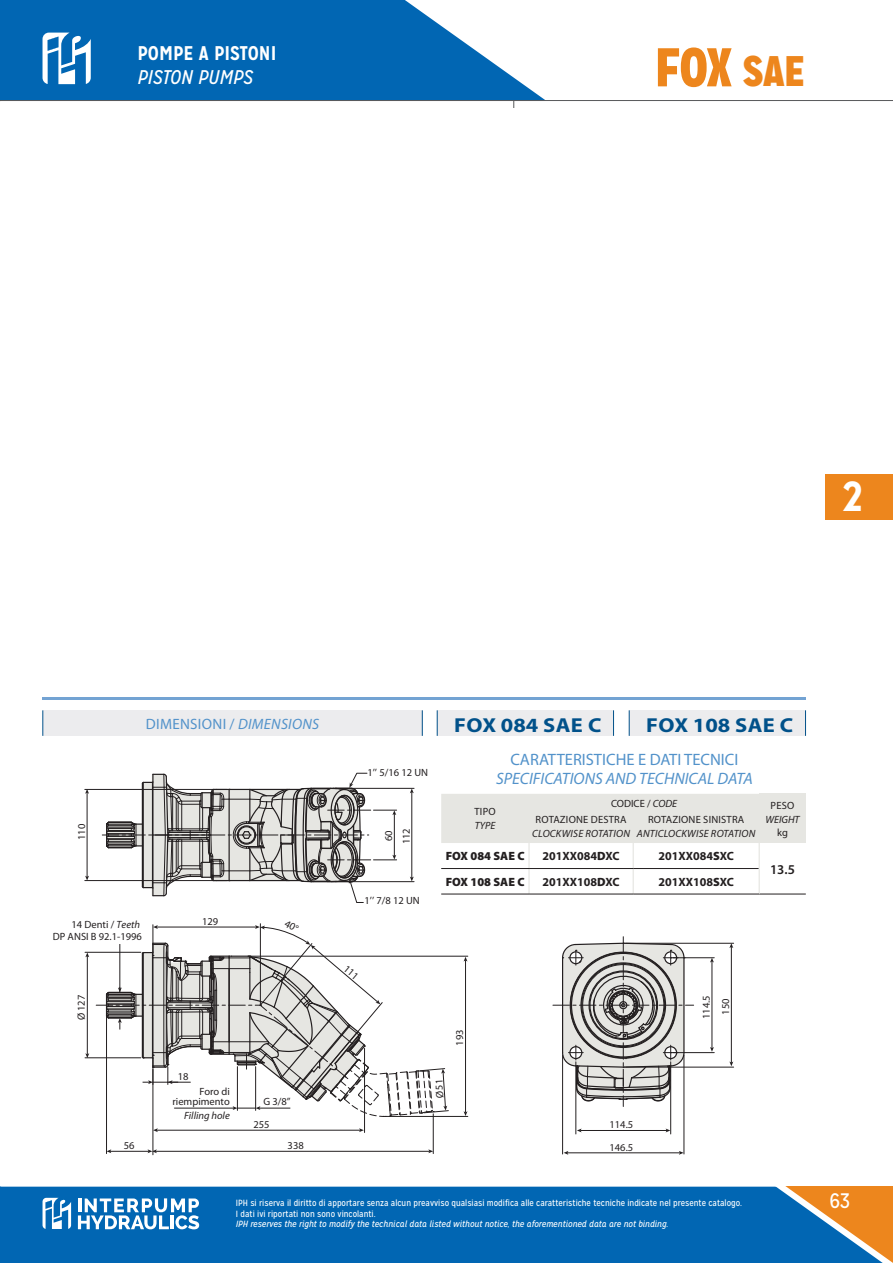
<style>
.page{position:relative;width:893px;height:1263px;background:#fff}
.page>*{position:absolute;margin:0;border:0;box-sizing:border-box;transform-origin:0 0}
.t1{font:900 54.45px "Mission Gothic";color:#ed861d}
.t2{font:700 42px "Mission Gothic";color:#fff}
.t3{font:21px "Mission Gothic";color:#fff}
.t4{font:700 20.25px "Myriad Pro";letter-spacing:.01em;color:#01518a;scale:1.11 1}
.t5{font:700 19.8px "Mission Gothic";color:#fff}
.t6{font:italic 19.8px "Mission Gothic";color:#fff}
.t7{font:italic 16.5px "Myriad Pro";color:#5292ca}
.t8{font:16.5px "Myriad Pro";color:#5292ca}
.t9{font:15px "Myriad Pro";letter-spacing:.02em;color:#5292ca}
.t10{font:600 13.5px "Myriad Pro";color:#231f20}
.t11{font:700 12px "Myriad Pro";color:#231f20}
.t12{font:900 12px "Myriad Pro";color:#231f20}
.t13{font:10.5px/22.4px "Myriad Pro";color:#231f20;text-align:right}
.t14{font:italic 10.5px "Myriad Pro";letter-spacing:.02em;color:#231f20}
.t15{font:10.5px "Myriad Pro";letter-spacing:.02em;color:#231f20}
.t16{font:italic 10.5px "Myriad Pro";color:#231f20}
.t17{font:9px "Mission Gothic";color:#fff}
.t18{font:italic 9px "Mission Gothic";color:#fff}
.s1{font-size:42.75px}
.s2{font-style:italic}
.s3{font-weight:900}
</style>
<div class="page">
<div style="left:0;top:1187px;width:743px;height:76px;background:#0166b3"></div>
<svg style="left:43px;top:1198px;width:28px;height:31px"></svg>
<svg style="left:78px;top:1198px;width:121px;height:31px"></svg>
<svg style="left:743px;top:1186px;width:150px;height:77px;background:#667c83"></svg>
<div style="left:825px;top:474px;width:68px;height:46px;background:#ed861d"></div>
<svg style="left:0;top:0;width:545px;height:100px;background:#237abd"></svg>
<hr style="left:0;top:100px;width:893px;height:1px;background:#57585a">
<svg style="left:43px;top:33px;width:48px;height:51px"></svg>
<hr style="left:335px;top:788px;width:79px;height:1px;background:#231f20">
<hr style="left:351px;top:881px;width:63px;height:1px;background:#231f20">
<hr style="left:412px;top:792px;width:1px;height:86px;background:#231f20">
<svg style="left:410px;top:788px;width:4px;height:5px"></svg>
<svg style="left:410px;top:876px;width:4px;height:5px"></svg>
<hr style="left:576px;top:1062px;width:1px;height:72px;background:#231f20">
<hr style="left:670px;top:1062px;width:1px;height:72px;background:#231f20">
<hr style="left:580px;top:1130px;width:87px;height:1px;background:#231f20">
<svg style="left:577px;top:1128px;width:5px;height:4px"></svg>
<hr style="left:562px;top:1055px;width:1px;height:99px;background:#231f20">
<hr style="left:684px;top:1055px;width:1px;height:99px;background:#231f20">
<hr style="left:567px;top:1152px;width:113px;height:1px;background:#231f20">
<svg style="left:564px;top:1151px;width:4px;height:4px"></svg>
<svg style="left:679px;top:1151px;width:5px;height:4px"></svg>
<hr style="left:673px;top:957px;width:41px;height:1px;background:#231f20">
<hr style="left:673px;top:1052px;width:41px;height:1px;background:#231f20">
<hr style="left:712px;top:961px;width:1px;height:87px;background:#231f20">
<svg style="left:710px;top:958px;width:4px;height:4px"></svg>
<svg style="left:710px;top:1047px;width:4px;height:5px"></svg>
<hr style="left:626px;top:1067px;width:108px;height:1px;background:#231f20">
<hr style="left:626px;top:943px;width:108px;height:1px;background:#231f20">
<hr style="left:731px;top:947px;width:1px;height:116px;background:#231f20">
<svg style="left:729px;top:1061px;width:4px;height:5px"></svg>
<svg style="left:729px;top:943px;width:4px;height:5px"></svg>
<hr style="left:85px;top:789px;width:142px;height:1px;background:#231f20">
<hr style="left:85px;top:880px;width:142px;height:1px;background:#231f20">
<hr style="left:87px;top:792px;width:1px;height:85px;background:#231f20">
<svg style="left:85px;top:789px;width:4px;height:5px"></svg>
<svg style="left:85px;top:876px;width:4px;height:4px"></svg>
<hr style="left:85px;top:1057px;width:56px;height:1px;background:#231f20">
<hr style="left:87px;top:956px;width:1px;height:98px;background:#231f20">
<svg style="left:85px;top:953px;width:4px;height:4px"></svg>
<svg style="left:85px;top:1053px;width:4px;height:5px"></svg>
<hr style="left:85px;top:952px;width:56px;height:1px;background:#231f20">
<hr style="left:250px;top:956px;width:218px;height:1px;background:#231f20">
<hr style="left:385px;top:1116px;width:83px;height:1px;background:#231f20">
<hr style="left:465px;top:960px;width:1px;height:152px;background:#231f20">
<svg style="left:464px;top:1111px;width:3px;height:5px"></svg>
<hr style="left:153px;top:1057px;width:1px;height:98px;background:#231f20">
<hr style="left:433px;top:1114px;width:1px;height:39px;background:#231f20">
<hr style="left:155px;top:1151px;width:275px;height:1px;background:#231f20">
<svg style="left:428px;top:1149px;width:5px;height:4px"></svg>
<hr style="left:106px;top:1007px;width:1px;height:146px;background:#231f20">
<hr style="left:110px;top:1151px;width:39px;height:1px;background:#231f20">
<svg style="left:107px;top:1149px;width:4px;height:4px"></svg>
<svg style="left:148px;top:1149px;width:9px;height:4px"></svg>
<svg style="left:553px;top:937px;width:141px;height:169px"></svg>
<svg style="left:102px;top:773px;width:295px;height:130px"></svg>
<div style="left:759px;top:794px;width:47px;height:49px;background:#e6e6e2"></div>
<hr style="left:759px;top:894px;width:47px;height:1px;background:#231f20">
<svg style="left:441px;top:794px;width:319px;height:100px"></svg>
<hr style="left:441px;top:868px;width:88px;height:1px;background:#231f20">
<hr style="left:529px;top:868px;width:104px;height:1px;background:#231f20">
<hr style="left:633px;top:868px;width:126px;height:1px;background:#231f20">
<hr style="left:441px;top:894px;width:88px;height:1px;background:#231f20">
<hr style="left:529px;top:894px;width:104px;height:1px;background:#231f20">
<hr style="left:633px;top:894px;width:126px;height:1px;background:#231f20">
<div style="left:43px;top:710px;width:379px;height:26px;background:#ececee"></div>
<svg style="left:43px;top:710px;width:1px;height:26px"></svg>
<svg style="left:422px;top:710px;width:1px;height:26px"></svg>
<div style="left:629px;top:710px;width:176px;height:26px;background:#ececee"></div>
<svg style="left:629px;top:710px;width:1px;height:26px"></svg>
<svg style="left:805px;top:710px;width:1px;height:26px"></svg>
<div style="left:437px;top:710px;width:176px;height:26px;background:#ececee"></div>
<svg style="left:437px;top:710px;width:1px;height:26px"></svg>
<svg style="left:613px;top:710px;width:1px;height:26px"></svg>
<hr style="left:43px;top:697px;width:763px;height:2px;background:#73a3d3">
<svg style="left:96px;top:923px;width:353px;height:209px"></svg>
<h3 class="t5" style="left:137px;top:41px;width:140px">POMPE A PISTONI</h3>
<h3 class="t6" style="left:137px;top:65px;width:117px">PISTON PUMPS</h3>
<h1 class="t1" style="left:655px;top:32px;width:151px">FOX <span class="s1">SAE</span></h1>
<h2 class="t2" style="left:842px;top:470px;width:22px">2</h2>
<p class="t13" style="left:70px;top:840px;width:18px;rotate:-90deg">110</p>
<h3 class="t9" style="left:146px;top:714px;width:175px">DIMENSIONI / <span class="s2">DIMENSIONS</span></h3>
<h3 class="t4" style="left:454px;top:711px;width:134px">FOX 084 SAE C</h3>
<h3 class="t4" style="left:646px;top:711px;width:134px">FOX 108 SAE C</h3>
<h3 class="t8" style="left:510px;top:749px;width:230px">CARATTERISTICHE E DATI TECNICI</h3>
<h3 class="t7" style="left:496px;top:769px;width:258px">SPECIFICATIONS AND TECHNICAL DATA</h3>
<p class="t13" style="left:367px;top:761px;width:62px">1’’ 5/16 12 UN</p>
<p class="t13" style="left:377px;top:841px;width:12px;rotate:-90deg">60</p>
<p class="t13" style="left:395px;top:844px;width:18px;rotate:-90deg">112</p>
<p class="t13" style="left:365px;top:889px;width:57px">1’’ 7/8 12 UN</p>
<p class="t13" style="left:475px;top:800px;width:23px">TIPO</p>
<p class="t14" style="left:475px;top:819px;width:22px">TYPE</p>
<p class="t13" style="left:611px;top:793px;width:68px">CODICE / <span class="s2">CODE</span></p>
<p class="t13" style="left:771px;top:794px;width:25px">PESO</p>
<p class="t14" style="left:765px;top:813px;width:36px">WEIGHT</p>
<p class="t13" style="left:777px;top:821px;width:12px">kg</p>
<p class="t15" style="left:536px;top:813px;width:92px">ROTAZIONE DESTRA</p>
<p class="t14" style="left:532px;top:827px;width:99px">CLOCKWISE ROTATION</p>
<p class="t15" style="left:648px;top:813px;width:98px">ROTAZIONE SINISTRA</p>
<p class="t14" style="left:637px;top:827px;width:120px">ANTICLOCKWISE ROTATION</p>
<h3 class="t12" style="left:446px;top:848px;width:80px">FOX 084 SAE C</h3>
<h3 class="t11" style="left:543px;top:848px;width:79px">201XX084<span class="s3">D</span>XC</h3>
<h3 class="t11" style="left:659px;top:848px;width:77px">201XX084<span class="s3">S</span>XC</h3>
<h3 class="t12" style="left:446px;top:874px;width:80px">FOX 108 SAE C</h3>
<h3 class="t11" style="left:543px;top:874px;width:79px">201XX108<span class="s3">D</span>XC</h3>
<h3 class="t11" style="left:659px;top:874px;width:77px">201XX108<span class="s3">S</span>XC</h3>
<h3 class="t10" style="left:770px;top:860px;width:26px">13.5</h3>
<p class="t13" style="left:53px;top:918px;width:91px;line-height:12.6px">14 Denti / <span class="s2">Teeth<br></span>DP ANSI B 92.1-1996</p>
<p class="t13" style="left:70px;top:1020px;width:27px;rotate:-90deg">Ø 127</p>
<p class="t13" style="left:202px;top:910px;width:18px">129</p>
<p class="t13" style="left:178px;top:1065px;width:12px">18</p>
<p class="t13" style="left:172px;top:1086px;width:59px;line-height:10.5px">Foro di riempimento</p>
<p class="t16" style="left:184px;top:1109px;width:47px">Filling hole</p>
<p class="t13" style="left:263px;top:1090px;width:29px">G 3/8”</p>
<p class="t13" style="left:254px;top:1113px;width:18px">255</p>
<p class="t13" style="left:124px;top:1134px;width:12px">56</p>
<p class="t13" style="left:288px;top:1134px;width:18px">338</p>
<p class="t13" style="left:448px;top:1046px;width:18px;rotate:-90deg">193</p>
<p class="t13" style="left:609px;top:1113px;width:25px;text-align:left">114.5<br>146.5</p>
<p class="t13" style="left:696px;top:1019px;width:25px;line-height:19.4px;text-align:center;rotate:-90deg">114.5<br>150</p>
<p class="t17" style="left:236px;top:1198px;width:508px">IPH si riserva il diritto di apportare senza alcun preavviso qualsiasi modifica alle caratteristiche tecniche indicate nel presente catalogo.</p>
<h3 class="t3" style="left:830px;top:1188px;width:22px">63</h3>
<p class="t17" style="left:236px;top:1208px;width:141px">I dati ivi riportati non sono vincolanti.</p>
<p class="t18" style="left:236px;top:1219px;width:434px">IPH reserves the right to modify the technical data listed without notice, the aforementioned data are not binding.</p>
</div>
